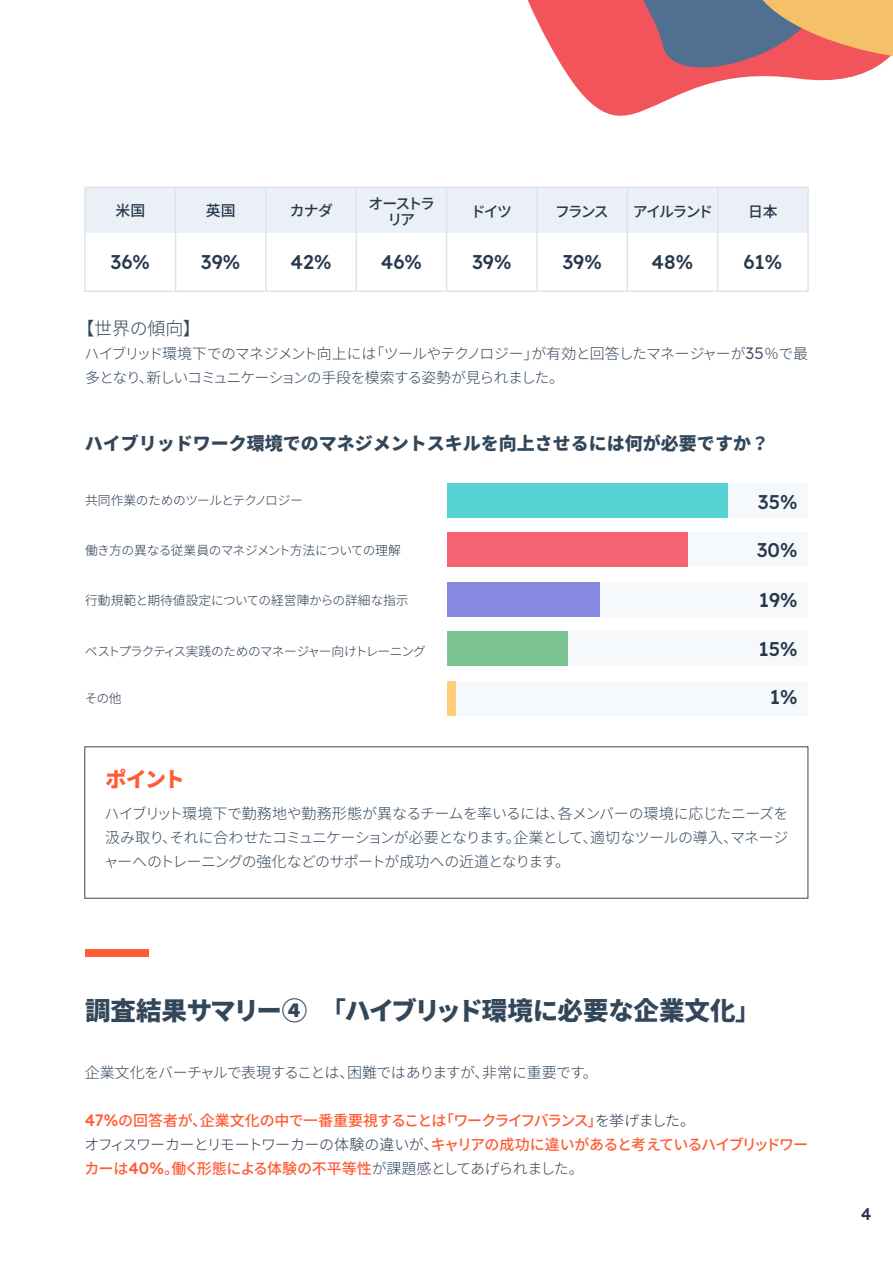
<style>
.page{position:relative;width:893px;height:1263px;background:#fff}
.page>*{position:absolute;margin:0;border:0;box-sizing:border-box;transform-origin:0 0}
.t1{font:900 25.5px "Noto Sans JP";letter-spacing:-.015em;color:#33475b}
.t2{font:900 21px "Noto Sans JP";color:#ff5c35}
.t3{font:500 19.8px "Lexend Deca";color:#27384d}
.t4{font:900 18px "Noto Sans JP";color:#33475b}
.t5{font:300 18px "Noto Sans JP";letter-spacing:-.01em;color:#33475b}
.t6{font:500 16.95px "Lexend Deca";color:#27384d}
.t7{font:300 15px/24px "Noto Sans JP";letter-spacing:-.04em;color:#33475b;text-align:justify}
.t8{font:500 15px/24px "Noto Sans JP";letter-spacing:-.04em;color:#ff5c35}
.t9{font:300 14.85px/24px "Noto Sans JP";letter-spacing:-.055em;color:#33475b}
.t10{font:500 14.85px/15.9px "Noto Sans JP";letter-spacing:-.12em;color:#27384d;text-align:center}
.t11{font:300 12.75px "Noto Sans JP";letter-spacing:-.045em;color:#27384d}
.t12{font:300 12.75px "Noto Sans JP";letter-spacing:-.07em;color:#27384d}
.t13{font:300 12.75px "Noto Sans JP";letter-spacing:-.01em;color:#27384d}
.s1{font-family:"Lexend Deca";font-size:16.35px}
.s2{font-weight:700}
.s3{font-family:"Lexend Deca";font-size:16.5px}
.s4{font-weight:300;color:#27384d}
.s5{font-weight:300;color:#33475b}
</style>
<div class="page">
<div style="left:528px;top:483px;width:280px;height:34px;background:#f6f9fc"></div>
<div style="left:528px;top:533px;width:280px;height:34px;background:#f6f9fc"></div>
<div style="left:528px;top:582px;width:280px;height:34px;background:#f6f9fc"></div>
<div style="left:528px;top:632px;width:280px;height:34px;background:#f6f9fc"></div>
<div style="left:448px;top:681px;width:360px;height:34px;background:#f6f9fc"></div>
<div style="left:85px;top:187px;width:91px;height:46px;background:#eaf0f6"></div>
<div style="left:176px;top:187px;width:90px;height:46px;background:#eaf0f6"></div>
<div style="left:266px;top:187px;width:90px;height:46px;background:#eaf0f6"></div>
<div style="left:356px;top:187px;width:91px;height:46px;background:#eaf0f6"></div>
<div style="left:447px;top:187px;width:90px;height:46px;background:#eaf0f6"></div>
<div style="left:537px;top:187px;width:90px;height:46px;background:#eaf0f6"></div>
<div style="left:627px;top:187px;width:91px;height:46px;background:#eaf0f6"></div>
<div style="left:718px;top:187px;width:90px;height:46px;background:#eaf0f6"></div>
<div style="left:84px;top:187px;width:725px;height:105px;border:1px solid #dbe4ed"></div>
<hr style="left:175px;top:187px;width:1px;height:104px;background:#dbe4ed">
<hr style="left:265px;top:187px;width:2px;height:104px;background:#dbe4ed">
<hr style="left:355px;top:187px;width:2px;height:104px;background:#dbe4ed">
<hr style="left:446px;top:187px;width:1px;height:104px;background:#dbe4ed">
<hr style="left:536px;top:187px;width:2px;height:104px;background:#dbe4ed">
<hr style="left:627px;top:187px;width:1px;height:104px;background:#dbe4ed">
<hr style="left:717px;top:187px;width:1px;height:104px;background:#dbe4ed">
<div style="left:448px;top:483px;width:280px;height:34px;background:#57d2d2"></div>
<div style="left:448px;top:533px;width:240px;height:34px;background:#f56271"></div>
<div style="left:448px;top:582px;width:152px;height:34px;background:#8589e0"></div>
<div style="left:448px;top:632px;width:120px;height:34px;background:#7bc492"></div>
<div style="left:448px;top:681px;width:8px;height:34px;background:#ffcd78"></div>
<div style="left:85px;top:949px;width:64px;height:7px;background:#ff5c35"></div>
<svg style="left:527px;top:0;width:366px;height:116px"></svg>
<p class="t10" style="left:368px;top:196px;width:68px">オーストラリア</p>
<p class="t10" style="left:471px;top:204px;width:43px">ドイツ</p>
<p class="t10" style="left:555px;top:204px;width:55px">フランス</p>
<p class="t10" style="left:633px;top:204px;width:81px">アイルランド</p>
<p class="t10" style="left:206px;top:203px;width:31px">英国</p>
<p class="t10" style="left:290px;top:203px;width:45px">カナダ</p>
<p class="t10" style="left:748px;top:204px;width:31px">日本</p>
<p class="t10" style="left:115px;top:203px;width:31px">米国</p>
<h3 class="t3" style="left:111px;top:248px;width:41px">36%</h3>
<h3 class="t3" style="left:201px;top:248px;width:41px">39%</h3>
<h3 class="t3" style="left:291px;top:248px;width:42px">42%</h3>
<h3 class="t3" style="left:381px;top:248px;width:43px">46%</h3>
<h3 class="t3" style="left:472px;top:248px;width:41px">39%</h3>
<h3 class="t3" style="left:562px;top:248px;width:41px">39%</h3>
<h3 class="t3" style="left:652px;top:248px;width:43px">48%</h3>
<h3 class="t3" style="left:743px;top:248px;width:41px">61%</h3>
<p class="t5" style="left:76px;top:318px;width:126px">【世界の傾向】</p>
<p class="t9" style="left:84px;top:342px;width:725px">ハイブリッド環境下でのマネジメント向上には「ツールやテクノロジー」が有効と回答したマネージャーが<span class="s1">35</span>％で最多となり、新しいコミュニケーションの手段を模索する姿勢が見られました。</p>
<p class="t4" style="left:85px;top:433px;width:685px">ハイブリッドワーク環境でのマネジメントスキルを向上させるには何が必要ですか<span class="s2">？</span></p>
<p class="t11" style="left:85px;top:493px;width:219px">共同作業のためのツールとテクノロジー</p>
<p class="t11" style="left:85px;top:543px;width:317px">働き方の異なる従業員のマネジメント方法についての理解</p>
<p class="t13" style="left:85px;top:593px;width:325px">行動規範と期待値設定についての経営陣からの詳細な指示</p>
<p class="t12" style="left:85px;top:644px;width:342px">ベストプラクティス実践のためのマネージャー向けトレーニング</p>
<p class="t11" style="left:85px;top:691px;width:38px">その他</p>
<h2 class="t2" style="left:105px;top:768px;width:81px">ポイント</h2>
<h3 class="t3" style="left:758px;top:487px;width:41px">35%</h3>
<h3 class="t3" style="left:757px;top:535px;width:42px">30%</h3>
<h3 class="t3" style="left:759px;top:586px;width:40px">19%</h3>
<h3 class="t3" style="left:758px;top:635px;width:41px">15%</h3>
<h3 class="t3" style="left:770px;top:683px;width:29px">1%</h3>
<p class="t7" style="left:104px;top:802px;width:686px">ハイブリット環境下で勤務地や勤務形態が異なるチームを率いるには、各メンバーの環境に応じたニーズを汲み取り、それに合わせたコミュニケーションが必要となります。企業として、適切なツールの導入、マネージャーへのトレーニングの強化などのサポートが成功への近道となります。</p>
<h1 class="t1" style="left:85px;top:996px;width:677px">調査結果サマリー④　<span class="s2">「</span>ハイブリッド環境に必要な企業文化<span class="s2">」</span></h1>
<p class="t7" style="left:85px;top:1061px;width:514px">企業文化をバーチャルで表現することは、困難ではありますが、非常に重要です。</p>
<p class="t8" style="left:84px;top:1109px;width:725px"><span class="s3">47%</span>の回答者が、企業文化の中で一番重要視することは「ワークライフバランス」<span class="s4">を挙げました。<br>オフィスワーカーとリモートワーカーの体験の違いが、</span>キャリアの成功に違いがあると考えているハイブリッドワーカーは<span class="s3">40%</span>。働く形態による体験の不平等性<span class="s5">が課題感としてあげられました。</span></p>
<p class="t6" style="left:861px;top:1202px;width:12px">4</p>
</div>
